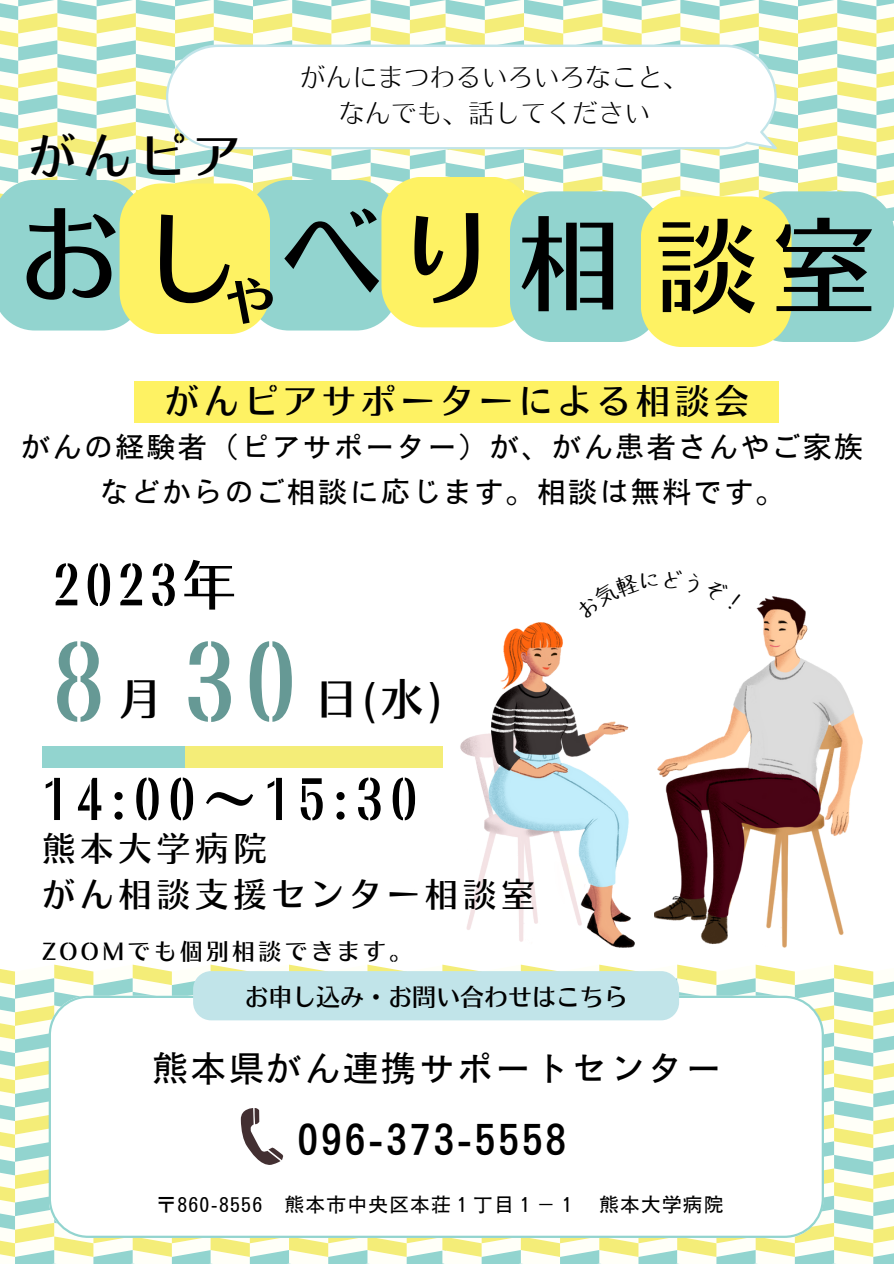
<style>
.page{position:relative;width:894px;height:1264px;background:#fff}
.page>*{position:absolute;margin:0;border:0;box-sizing:border-box;transform-origin:0 0}
.t1{font:102.6px "Motoya St Aporo Std W4";color:#000}
.t2{font:99.6px "Motoya St Aporo Std W4";color:#669995}
.t3{font:65.25px "Motoya St Aporo Std W4";color:#000}
.t4{font:52.95px "Motoya St Aporo Std W4";letter-spacing:.13em;color:#000}
.t5{font:47.85px "Motoya St Aporo Std W4";color:#000}
.t6{font:42.75px "Motoya St Aporo Std W4";color:#000}
.t7{font:41.55px "Motoya Gothic Std W4";letter-spacing:.07em;color:#000}
.t8{font:35.85px "Motoya Gothic Std W3";letter-spacing:.065em;color:#000}
.t9{font:34.35px "Motoya St Aporo Std W4";letter-spacing:.14em;color:#000}
.t10{font:33.3px "Motoya St Aporo Std W4";letter-spacing:.15em;color:#000}
.t11{font:29.4px/45.3px "Motoya Gothic Std W3";letter-spacing:.065em;color:#000;text-align:center}
.t12{font:25.95px "Motoya St Aporo Std W2";color:#000}
.t13{font:24px "Motoya St Aporo Std W4";color:#000}
.t14{font:22.8px "Motoya St Aporo Std W4";letter-spacing:.15em;color:#000}
.t15{font:19.65px "Motoya Gothic Std W3";letter-spacing:.065em;color:#000}
</style>
<div class="page">
<div style="left:743px;top:191px;width:150px;height:151px;background:#92d4cf;border-radius:42px"></div>
<svg style="left:0;top:0;width:893px;height:330px"></svg>
<div style="left:381px;top:177px;width:151px;height:150px;background:#fef263;border-radius:42px"></div>
<div style="left:509px;top:191px;width:151px;height:151px;background:#92d4cf;border-radius:42px"></div>
<div style="left:640px;top:196px;width:151px;height:151px;background:#fef263;border-radius:42px"></div>
<div style="left:42px;top:746px;width:143px;height:21px;background:#92d4cf"></div>
<div style="left:185px;top:746px;width:257px;height:21px;background:#f4ed78"></div>
<svg style="left:0;top:964px;width:893px;height:300px"></svg>
<img style="left:412px;top:622px;width:222px;height:325px">
<img style="left:654px;top:596px;width:208px;height:351px">
<div style="left:134px;top:381px;width:645px;height:42px;background:#fef263"></div>
<div style="left:120px;top:183px;width:150px;height:151px;background:#fef263;border-radius:42px"></div>
<svg style="left:654px;top:596px;width:4px;height:22px"></svg>
<svg style="left:664px;top:596px;width:76px;height:13px"></svg>
<p class="t5" style="left:28px;top:132px;width:213px">がんピア</p>
<p class="t12" style="left:300px;top:64px;width:390px">がんにまつわるいろいろなこと、</p>
<p class="t12" style="left:339px;top:100px;width:312px">なんでも、話してください</p>
<p class="t1" style="left:17px;top:204px;width:104px">お</p>
<p class="t1" style="left:137px;top:208px;width:104px">し</p>
<p class="t3" style="left:217px;top:262px;width:67px">ゃ</p>
<p class="t1" style="left:280px;top:204px;width:104px">べ</p>
<p class="t1" style="left:396px;top:206px;width:104px">り</p>
<p class="t1" style="left:518px;top:215px;width:358px">相談室</p>
<p class="t9" style="left:165px;top:384px;width:585px">がんピアサポーターによる相談会</p>
<p class="t11" style="left:21px;top:423px;width:843px">がんの経験者（ピアサポーター）が、がん患者さんやご家族などからのご相談に応じます。相談は無料です。</p>
<p class="t4" style="left:53px;top:558px;width:184px">2023年</p>
<p class="t2" style="left:54px;top:631px;width:51px">8</p>
<p class="t2" style="left:185px;top:631px;width:112px">30</p>
<p class="t6" style="left:120px;top:677px;width:36px">月</p>
<p class="t6" style="left:315px;top:677px;width:128px">日 (水)</p>
<p class="t4" style="left:42px;top:772px;width:376px">14:00〜15:30</p>
<p class="t10" style="left:42px;top:831px;width:226px">熊本大学病院</p>
<p class="t10" style="left:42px;top:877px;width:494px">がん相談支援センター相談室</p>
<p class="t14" style="left:42px;top:939px;width:371px">ZOOMでも個別相談できます。</p>
<p class="t13" style="left:244px;top:984px;width:385px">お申し込み・お問い合わせはこちら</p>
<p class="t8" style="left:152px;top:1050px;width:570px">熊本県がん連携サポートセンター</p>
<p class="t7" style="left:297px;top:1118px;width:270px">096-373-5558</p>
<p class="t15" style="left:156px;top:1194px;width:568px">〒860-8556 熊本市中央区本荘１丁目１－１ 熊本大学病院</p>
</div>
